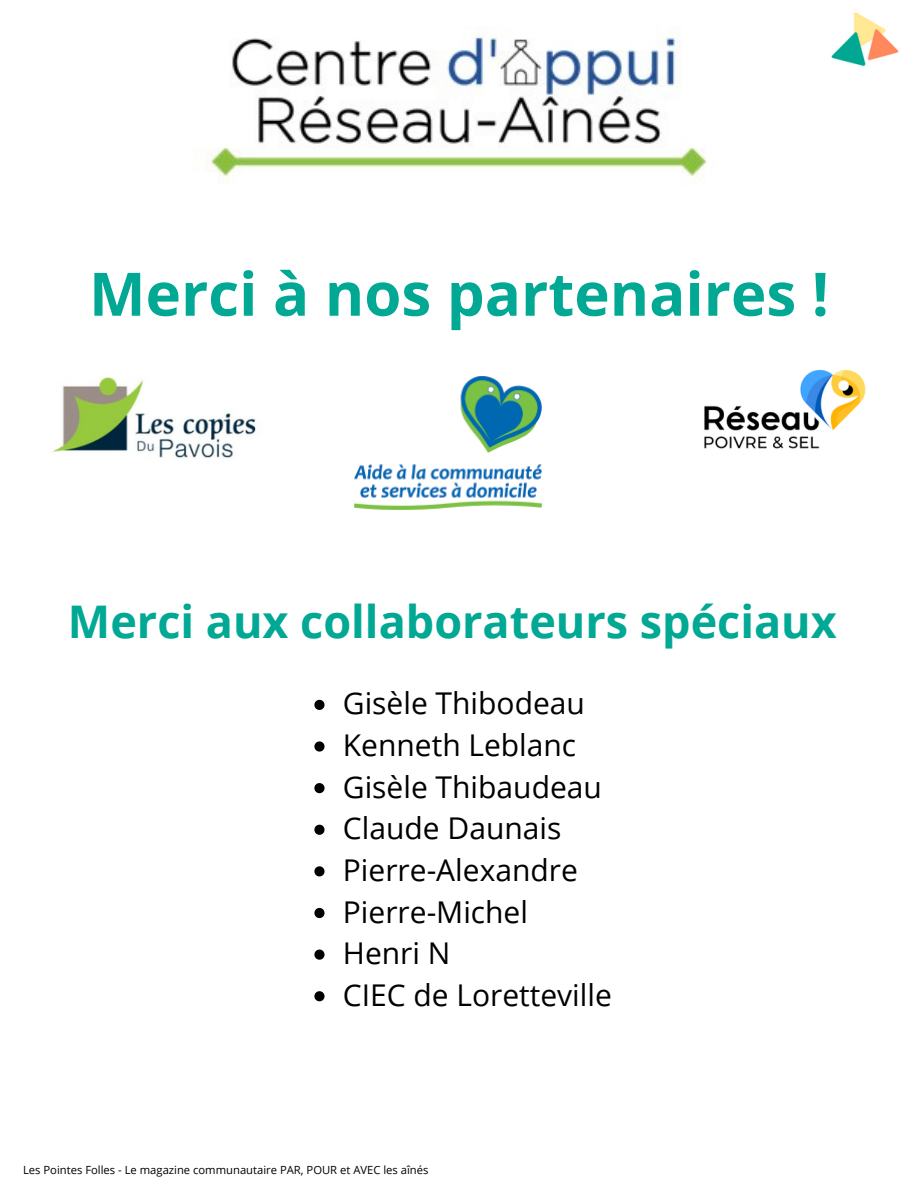
<style>
.page{position:relative;width:918px;height:1188px;background:#fff}
.page>*{position:absolute;margin:0;border:0;box-sizing:border-box;transform-origin:0 0}
.t1{font:700 60px "Open Sans";color:#01a893}
.t2{font:700 45px "Open Sans";color:#01a893}
.t3{font:30px "Open Sans";color:#000}
.t4{font:30px "Open Sans";color:#020202}
.t5{font:11.25px "Open Sans";color:#000}
</style>
<div class="page">
<img style="left:354px;top:376px;width:188px;height:134px">
<img style="left:52px;top:377px;width:204px;height:81px">
<img style="left:704px;top:369px;width:162px;height:80px">
<img style="left:831px;top:12px;width:68px;height:55px">
<img style="left:193px;top:32px;width:515px;height:149px">
<svg style="left:314px;top:700px;width:11px;height:10px"></svg>
<svg style="left:314px;top:741px;width:11px;height:11px"></svg>
<svg style="left:314px;top:783px;width:11px;height:10px"></svg>
<svg style="left:314px;top:825px;width:11px;height:10px"></svg>
<svg style="left:314px;top:866px;width:11px;height:10px"></svg>
<svg style="left:314px;top:908px;width:11px;height:10px"></svg>
<svg style="left:314px;top:950px;width:11px;height:10px"></svg>
<svg style="left:314px;top:991px;width:11px;height:10px"></svg>
<p class="t1" style="left:89px;top:252px;width:741px">Merci à nos partenaires !</p>
<p class="t2" style="left:68px;top:590px;width:770px">Merci aux collaborateurs spéciaux</p>
<p class="t4" style="left:343px;top:682px;width:244px">Gisèle Thibodeau</p>
<p class="t3" style="left:343px;top:724px;width:235px">Kenneth Leblanc</p>
<p class="t3" style="left:343px;top:766px;width:261px">Gisèle Thibaudeau</p>
<p class="t3" style="left:343px;top:807px;width:220px">Claude Daunais</p>
<p class="t3" style="left:343px;top:849px;width:237px">Pierre-Alexandre</p>
<p class="t3" style="left:343px;top:891px;width:187px">Pierre-Michel</p>
<p class="t3" style="left:343px;top:932px;width:109px">Henri N</p>
<p class="t3" style="left:343px;top:974px;width:271px">CIEC de Loretteville</p>
<p class="t5" style="left:23px;top:1162px;width:407px">Les Pointes Folles - Le magazine communautaire PAR, POUR et AVEC les aînés</p>
</div>
